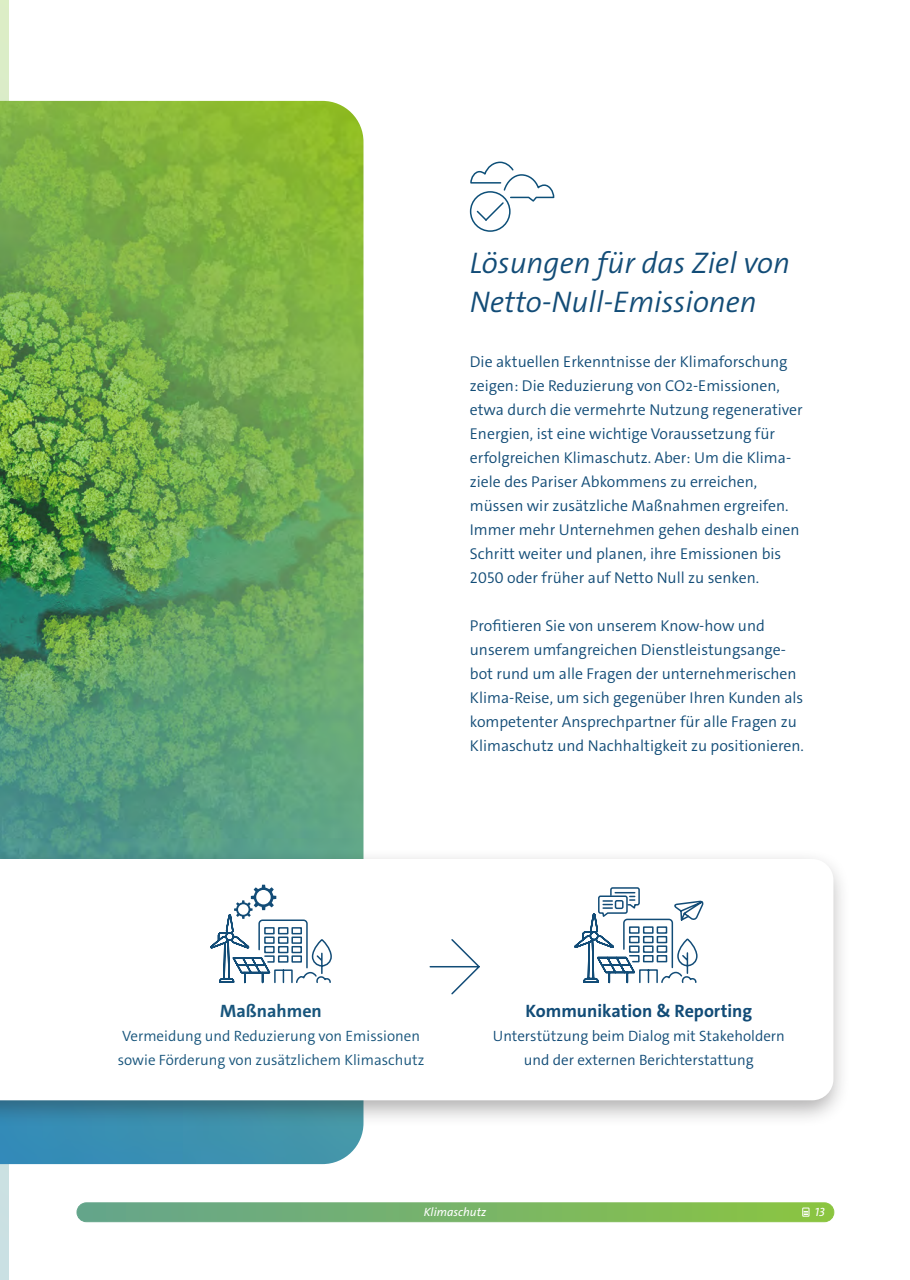
<style>
.page{position:relative;width:910px;height:1280px;background:#fff}
.page>*{position:absolute;margin:0;border:0;box-sizing:border-box;transform-origin:0 0}
.t1{font:italic 300 30px/39px "The Sans C4 s";color:#124c77}
.t2{font:700 18px "The Sans C4 s";color:#124c77}
.t3{font:700 18px "The Sans C4 s";color:#18557c}
.t4{font:300 15.75px/24px "The Sans C4 s";color:#124c77}
.t5{font:300 15px "The Sans C4 s";color:#18557c}
.t6{font:300 15px/24px "The Sans C4 s";color:#124c77;text-align:center}
.t7{font:italic 12px "The Sans C4 s";color:#fff}
.s1{color:#18557c}
</style>
<div class="page">
<svg style="left:0;top:0;width:9px;height:1280px;background:#d2e6d5"></svg>
<img style="left:0;top:101px;width:363px;height:1063px">
<div style="left:0;top:849px;width:850px;height:278px;background:#231f20;opacity:.35"></div>
<svg style="left:0;top:859px;width:833px;height:241px"></svg>
<div style="left:77px;top:1203px;width:757px;height:19px;background:linear-gradient(to right,#64a48e,#8cc543);border-radius:9px"></div>
<div style="left:77px;top:1202px;width:757px;height:20px;border:1px solid #fff;border-radius:9px"></div>
<div style="left:802px;top:1208px;width:7px;height:8px;border:1px solid #fff"></div>
<svg style="left:804px;top:1211px;width:4px;height:4px"></svg>
<svg style="left:469px;top:161px;width:86px;height:71px"></svg>
<svg style="left:573px;top:886px;width:144px;height:98px"></svg>
<svg style="left:209px;top:885px;width:124px;height:99px"></svg>
<svg style="left:429px;top:938px;width:52px;height:58px"></svg>
<p class="t1" style="left:470px;top:244px;width:322px">Lösungen für das Ziel von<br>Netto-Null-Emissionen</p>
<p class="t4" style="left:470px;top:349px;width:334px">Die aktuellen Erkenntnisse der Klimaforschung zeigen: Die Reduzierung von CO<span class="s1">2</span>-Emissionen, etwa durch die vermehrte Nutzung regenerativer Energien, ist eine wichtige Voraussetzung für erfolgreichen Klimaschutz. Aber: Um die Klima&shy;ziele des Pariser Abkommens zu erreichen, müssen wir zusätzliche Maßnahmen ergreifen.<br>Immer mehr Unternehmen gehen deshalb einen Schritt weiter und planen, ihre Emissionen bis 2050 oder früher auf Netto Null zu senken.</p>
<p class="t4" style="left:470px;top:614px;width:336px">Profitieren Sie von unserem Know-how und unserem umfangreichen Dienstleistungsange&shy;bot rund um alle Fragen der unternehmerischen Klima-Reise, um sich gegenüber Ihren Kunden als kompetenter Ansprechpartner für alle Fragen zu Klimaschutz und Nachhaltigkeit zu positionieren.</p>
<p class="t3" style="left:220px;top:999px;width:103px">Maßnahmen</p>
<p class="t5" style="left:122px;top:1026px;width:299px">Vermeidung und Reduzierung von Emissionen</p>
<p class="t5" style="left:118px;top:1050px;width:308px">sowie Förderung von zusätzlichem Klimaschutz</p>
<p class="t2" style="left:526px;top:999px;width:228px">Kommunikation &amp; Reporting</p>
<p class="t6" style="left:493px;top:1024px;width:294px">Unterstützung beim Dialog mit Stakeholdern und der externen Berichterstattung</p>
<p class="t7" style="left:424px;top:1204px;width:64px">Klimaschutz</p>
<p class="t7" style="left:815px;top:1204px;width:11px">13</p>
</div>
